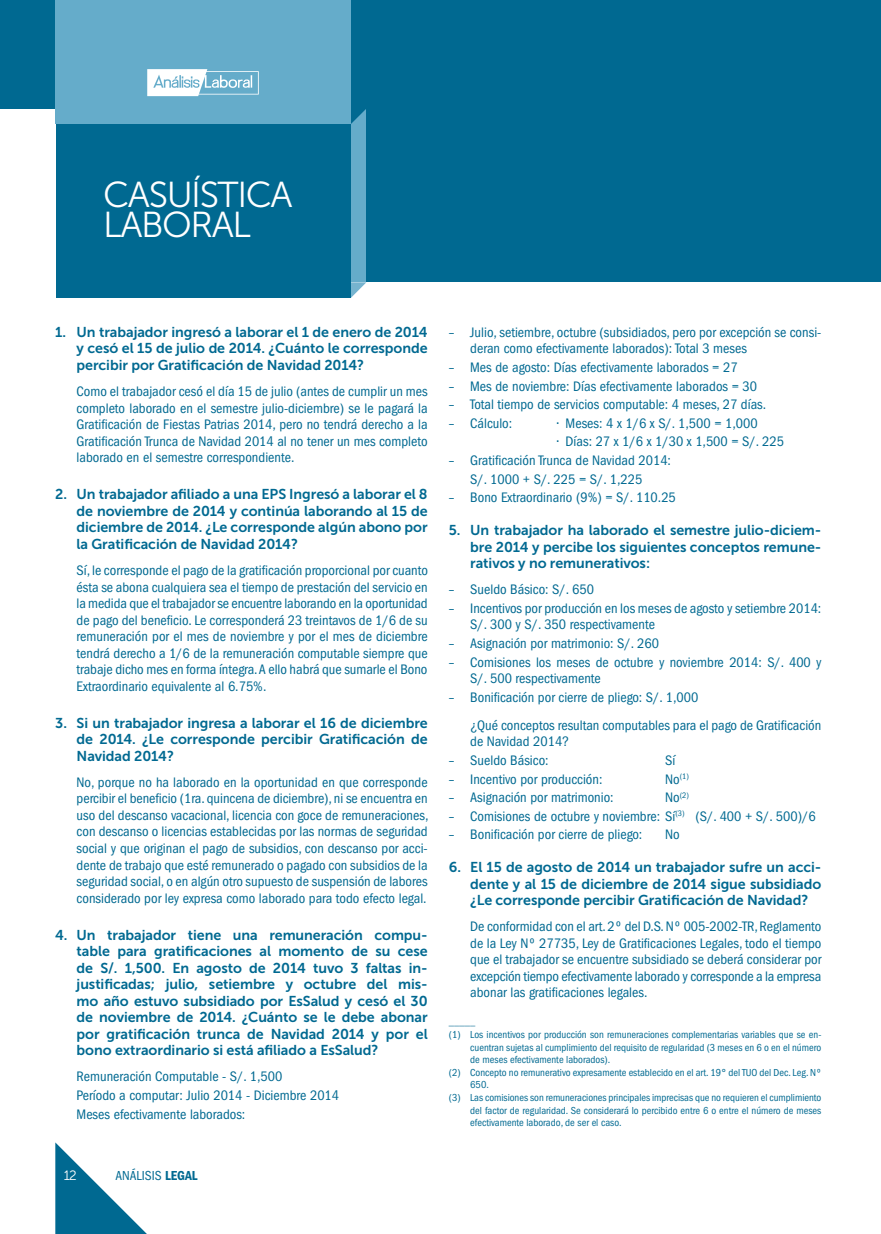
<style>
.page{position:relative;width:881px;height:1234px;background:#fff}
.page>*{position:absolute;margin:0;border:0;box-sizing:border-box;transform-origin:0 0}
.analisistitulo3{font:36px "Museo Sans 300";letter-spacing:-.04em;color:#fff}
.casuisticatexto{font:condensed 14.25px/16.5px "Franklin Gothic";color:#006991;text-align:justify}
.casuisticapregunta{font:14.25px/16.5px "Museo Sans 700";letter-spacing:-.005em;color:#006991;text-align:justify}
.t1{font:condensed 13.5px "Franklin Gothic";color:#006991}
.t2{font:13.5px "Museo Sans 300";color:#fff}
.cuerpo_texto_ok{font:condensed 10.5px/12.6px "Franklin Gothic";color:#006991;text-align:justify}
.casuisticatexto-2{font:condensed 8.25px "Franklin Gothic";color:#006991}
.s1{font-weight:600}
.s2{font-size:14.25px}
</style>
<div class="page">
<div style="left:350px;top:108px;width:21px;height:174px;background:#65acca"></div>
<svg style="left:55px;top:1142px;width:91px;height:91px"></svg>
<div style="left:0;top:0;width:880px;height:108px;background:#006991"></div>
<svg style="left:351px;top:108px;width:15px;height:16px"></svg>
<div style="left:55px;top:0;width:295px;height:124px;background:#65acca"></div>
<svg style="left:147px;top:69px;width:112px;height:27px"></svg>
<svg style="left:350px;top:282px;width:16px;height:16px"></svg>
<div style="left:366px;top:85px;width:514px;height:197px;background:#006991"></div>
<div style="left:56px;top:124px;width:294px;height:174px;background:#006991"></div>
<p class="analisistitulo3" style="left:103px;top:175px;width:191px">CASUÍSTICA</p>
<p class="analisistitulo3" style="left:103px;top:205px;width:149px">LABORAL</p>
<p class="casuisticapregunta" style="left:77px;top:323px;width:352px;text-indent:-21px">1. Un trabajador ingresó a laborar el 1 de enero de 2014 y cesó el 15 de julio de 2014. ¿Cuánto le corresponde percibir por Gratificación de Navidad 2014?</p>
<p class="casuisticatexto" style="left:77px;top:383px;width:352px">Como el trabajador cesó el día 15 de julio (antes de cumplir un mes completo laborado en el semestre julio-diciembre) se le pagará la Gratificación de Fiestas Patrias 2014, pero no tendrá derecho a la Gratificación Trunca de Navidad 2014 al no tener un mes completo laborado en el semestre correspondiente.</p>
<p class="casuisticapregunta" style="left:77px;top:486px;width:352px;text-indent:-21px">2. Un trabajador afiliado a una EPS Ingresó a laborar el 8 de noviembre de 2014 y continúa laborando al 15 de diciembre de 2014. ¿Le corresponde algún abono por la Gratificación de Navidad 2014?</p>
<p class="casuisticatexto" style="left:77px;top:562px;width:353px">Sí, le corresponde el pago de la gratificación proporcional por cuanto ésta se abona cualquiera sea el tiempo de prestación del servicio en la medida que el trabajador se encuentre laborando en la oportunidad de pago del beneficio. Le corresponderá 23 treintavos de 1/6 de su remuneración por el mes de noviembre y por el mes de diciembre tendrá derecho a 1/6 de la remuneración computable siempre que trabaje dicho mes en forma íntegra. A ello habrá que sumarle el Bono Extraordinario equivalente al 6.75%.</p>
<p class="casuisticapregunta" style="left:77px;top:714px;width:352px;text-indent:-21px">3. Si un trabajador ingresa a laborar el 16 de diciembre de 2014. ¿Le corresponde percibir Gratificación de Navidad 2014?</p>
<p class="casuisticatexto" style="left:77px;top:774px;width:353px">No, porque no ha laborado en la oportunidad en que corresponde percibir el beneficio (1ra. quincena de diciembre), ni se encuentra en uso del descanso vacacional, licencia con goce de remuneraciones, con descanso o licencias establecidas por las normas de seguridad social y que originan el pago de subsidios, con descanso por acci&shy;dente de trabajo que esté remunerado o pagado con subsidios de la seguridad social, o en algún otro supuesto de suspensión de labores considerado por ley expresa como laborado para todo efecto legal.</p>
<p class="casuisticapregunta" style="left:77px;top:926px;width:352px;text-indent:-21px">4. Un trabajador tiene una remuneración compu&shy;table para gratificaciones al momento de su cese de S/. 1,500. En agosto de 2014 tuvo 3 faltas in&shy;justificadas; julio, setiembre y octubre del mis&shy;mo año estuvo subsidiado por EsSalud y cesó el 30 de noviembre de 2014. ¿Cuánto se le debe abonar por gratificación trunca de Navidad 2014 y por el bono extraordinario si está afiliado a EsSalud?</p>
<p class="casuisticatexto" style="left:77px;top:1068px;width:207px">Remuneración Computable - S/. 1,500</p>
<p class="casuisticatexto" style="left:77px;top:1086px;width:264px">Período a computar: Julio 2014 - Diciembre 2014</p>
<p class="casuisticatexto" style="left:77px;top:1105px;width:170px">Meses efectivamente laborados:</p>
<p class="t2" style="left:64px;top:1168px;width:14px">12</p>
<p class="t1" style="left:115px;top:1168px;width:84px">ANÁLISIS <span class="s1">LEGAL</span></p>
<p class="casuisticatexto" style="left:470px;top:324px;width:352px;text-indent:-21px">– Julio, setiembre, octubre (subsidiados, pero por excepción se consi&shy;deran como efectivamente laborados): Total 3 meses</p>
<p class="casuisticatexto" style="left:449px;top:359px;width:290px">– Mes de agosto: Días efectivamente laborados = 27</p>
<p class="casuisticatexto" style="left:449px;top:378px;width:309px">– Mes de noviembre: Días efectivamente laborados = 30</p>
<p class="casuisticatexto" style="left:449px;top:396px;width:318px">– Total tiempo de servicios computable: 4 meses, 27 días.</p>
<p class="casuisticatexto" style="left:449px;top:415px;width:65px">– Cálculo:</p>
<p class="casuisticatexto" style="left:557px;top:415px;width:202px">• Meses: 4 x 1/6 x S/. 1,500 = 1,000</p>
<p class="casuisticatexto" style="left:557px;top:433px;width:228px">• Días: 27 x 1/6 x 1/30 x 1,500 = S/. 225</p>
<p class="casuisticatexto" style="left:449px;top:452px;width:223px">– Gratificación Trunca de Navidad 2014:</p>
<p class="casuisticatexto" style="left:470px;top:471px;width:173px">S/. 1000 + S/. 225 = S/. 1,225</p>
<p class="casuisticatexto" style="left:449px;top:489px;width:228px">– Bono Extraordinario (9%) = S/. 110.25</p>
<p class="casuisticapregunta" style="left:470px;top:521px;width:352px;text-indent:-21px">5. Un trabajador ha laborado el semestre julio-diciem&shy;bre 2014 y percibe los siguientes conceptos remune&shy;rativos y no remunerativos:</p>
<p class="casuisticatexto" style="left:449px;top:581px;width:146px">– Sueldo Básico: S/. 650</p>
<p class="casuisticatexto" style="left:470px;top:600px;width:352px;text-indent:-21px">– Incentivos por producción en los meses de agosto y setiembre 2014:<br>S/. 300 y S/. 350 respectivamente</p>
<p class="casuisticatexto" style="left:449px;top:635px;width:211px">– Asignación por matrimonio: S/. 260</p>
<p class="casuisticatexto" style="left:470px;top:653px;width:353px;text-indent:-21px">– Comisiones los meses de octubre y noviembre 2014: S/. 400 y<br>S/. 500 respectivamente</p>
<p class="casuisticatexto" style="left:449px;top:688px;width:251px">– Bonificación por cierre de pliego: S/. 1,000</p>
<p class="casuisticatexto" style="left:470px;top:717px;width:352px">¿Qué conceptos resultan computables para el pago de Gratificación de Navidad 2014?</p>
<p class="casuisticatexto" style="left:449px;top:752px;width:101px">– Sueldo Básico:</p>
<p class="casuisticatexto" style="left:665px;top:752px;width:12px">Sí</p>
<p class="casuisticatexto" style="left:449px;top:770px;width:155px">– Incentivo por producción:</p>
<p class="casuisticatexto-2" style="left:665px;top:771px;width:25px"><span class="s2">No</span>(1)</p>
<p class="casuisticatexto" style="left:449px;top:789px;width:166px">– Asignación por matrimonio:</p>
<p class="casuisticatexto-2" style="left:665px;top:790px;width:25px"><span class="s2">No</span>(2)</p>
<p class="casuisticatexto" style="left:449px;top:807px;width:368px">– Comisiones de octubre y noviembre: Sí<sup>(3)</sup> (S/. 400 + S/. 500)/6</p>
<p class="casuisticatexto" style="left:449px;top:826px;width:195px">– Bonificación por cierre de pliego:</p>
<p class="casuisticatexto" style="left:665px;top:826px;width:16px">No</p>
<p class="casuisticapregunta" style="left:470px;top:858px;width:352px;text-indent:-21px">6. El 15 de agosto de 2014 un trabajador sufre un acci&shy;dente y al 15 de diciembre de 2014 sigue subsidiado ¿Le corresponde percibir Gratificación de Navidad?</p>
<p class="casuisticatexto" style="left:470px;top:918px;width:352px">De conformidad con el art. 2º del D.S. Nº 005-2002-TR, Reglamento de la Ley Nº 27735, Ley de Gratificaciones Legales, todo el tiempo que el trabajador se encuentre subsidiado se deberá considerar por excepción tiempo efectivamente laborado y corresponde a la empresa abonar las gratificaciones legales.</p>
<p class="cuerpo_texto_ok" style="left:449px;top:1015px;width:28px">_____</p>
<p class="cuerpo_texto_ok" style="left:470px;top:1028px;width:352px;text-indent:-21px">(1) Los incentivos por producción son remuneraciones complementarias variables que se en&shy;cuentran sujetas al cumplimiento del requisito de regularidad (3 meses en 6 o en el número de meses efectivamente laborados).</p>
<p class="cuerpo_texto_ok" style="left:470px;top:1065px;width:352px;text-indent:-21px">(2) Concepto no remunerativo expresamente establecido en el art. 19° del TUO del Dec. Leg. Nº<br>650.</p>
<p class="cuerpo_texto_ok" style="left:470px;top:1091px;width:352px;text-indent:-21px">(3) Las comisiones son remuneraciones principales imprecisas que no requieren el cumplimiento del factor de regularidad. Se considerará lo percibido entre 6 o entre el número de meses efectivamente laborado, de ser el caso.</p>
</div>
